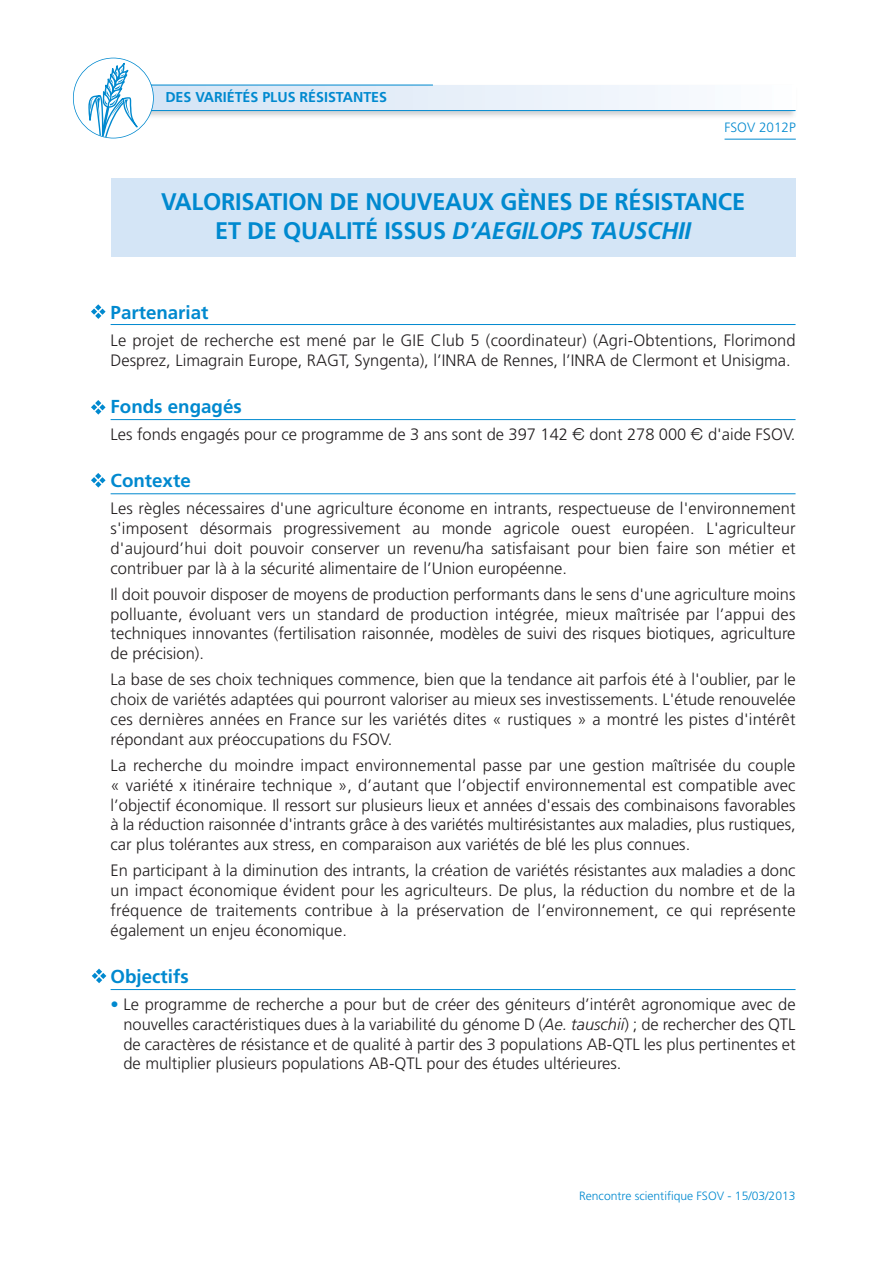
<style>
.page{position:relative;width:893px;height:1263px;background:#fff}
.page>*{position:absolute;margin:0;border:0;box-sizing:border-box;transform-origin:0 0}
.t1{font:700 24px/28.8px "Frutiger";letter-spacing:-.01em;color:#0089cf;text-align:center}
.t2{font:700 18.75px "Frutiger";color:#0089cf}
.t3{font:300 16.5px/19.8px "Frutiger";color:#231f20;text-align:justify}
.t4{font:700 14.25px "Frutiger";color:#0089cf}
.t5{font:300 13.5px "Frutiger";color:#0089cf}
.t6{font:300 12px "Frutiger";color:#0089cf}
.s1{font-style:italic}
.s2{font-family:"Euro Sans EF One";font-weight:400}
.s3{color:#0089cf}
</style>
<div class="page">
<img style="left:145px;top:80px;width:651px;height:42px">
<div style="left:140px;top:85px;width:655px;height:26px;background:linear-gradient(to right,#d3e3f5,#fcfdfe)"></div>
<img style="left:724px;top:138px;width:71px;height:1px">
<hr style="left:724px;top:139px;width:71px;height:1px;background:#0089cf">
<hr style="left:111px;top:324px;width:684px;height:1px;background:#0089cf">
<hr style="left:111px;top:419px;width:684px;height:1px;background:#0089cf">
<hr style="left:111px;top:493px;width:684px;height:1px;background:#0089cf">
<hr style="left:111px;top:989px;width:684px;height:1px;background:#0089cf">
<svg style="left:91px;top:304px;width:15px;height:15px"></svg>
<svg style="left:91px;top:400px;width:15px;height:15px"></svg>
<svg style="left:91px;top:473px;width:15px;height:14px"></svg>
<hr style="left:143px;top:85px;width:290px;height:1px;background:#0089cf">
<hr style="left:143px;top:110px;width:652px;height:1px;background:#0089cf">
<svg style="left:92px;top:968px;width:14px;height:15px"></svg>
<div style="left:74px;top:58px;width:79px;height:80px;background:#fff;border-radius:50%"></div>
<svg style="left:88px;top:63px;width:50px;height:75px"></svg>
<div style="left:73px;top:58px;width:81px;height:80px;border:2px solid #0089cf;border-radius:50%"></div>
<div style="left:111px;top:179px;width:684px;height:78px;background:#d4e5f6"></div>
<p class="t4" style="left:165px;top:91px;width:223px">DES VARIÉTÉS PLUS RÉSISTANTES</p>
<p class="t5" style="left:724px;top:122px;width:73px">FSOV 2012P</p>
<h1 class="t1" style="left:161px;top:189px;width:585px">VALORISATION DE NOUVEAUX GÈNES DE RÉSISTANCE<br>ET DE QUALITÉ ISSUS <span class="s1">D’AEGILOPS TAUSCHII</span></h1>
<p class="t2" style="left:111px;top:305px;width:99px">Partenariat</p>
<p class="t3" style="left:111px;top:332px;width:686px">Le projet de recherche est mené par le GIE Club 5 (coordinateur) (Agri-Obtentions, Florimond<br>Desprez, Limagrain Europe, RAGT, Syngenta), l’INRA de Rennes, l’INRA de Clermont et Unisigma.</p>
<p class="t2" style="left:111px;top:399px;width:133px">Fonds engagés</p>
<p class="t3" style="left:111px;top:426px;width:686px">Les fonds engagés pour ce programme de 3 ans sont de 397 142 <span class="s2">c</span> dont 278 000 <span class="s2">c</span> d'aide FSOV.</p>
<p class="t2" style="left:111px;top:473px;width:82px">Contexte</p>
<p class="t3" style="left:111px;top:500px;width:686px">Les règles nécessaires d'une agriculture économe en intrants, respectueuse de l'environnement s'imposent désormais progressivement au monde agricole ouest européen. L'agriculteur d'aujourd’hui doit pouvoir conserver un revenu/ha satisfaisant pour bien faire son métier et contribuer par là à la sécurité alimentaire de l’Union européenne.</p>
<p class="t3" style="left:111px;top:585px;width:686px">Il doit pouvoir disposer de moyens de production performants dans le sens d'une agriculture moins polluante, évoluant vers un standard de production intégrée, mieux maîtrisée par l’appui des techniques innovantes (fertilisation raisonnée, modèles de suivi des risques biotiques, agriculture de précision).</p>
<p class="t3" style="left:111px;top:671px;width:686px">La base de ses choix techniques commence, bien que la tendance ait parfois été à l'oublier, par le choix de variétés adaptées qui pourront valoriser au mieux ses investissements. L'étude renouvelée ces dernières années en France sur les variétés dites « rustiques » a montré les pistes d'intérêt répondant aux préoccupations du FSOV.</p>
<p class="t3" style="left:111px;top:757px;width:686px">La recherche du moindre impact environnemental passe par une gestion maîtrisée du couple « variété x itinéraire technique », d’autant que l’objectif environnemental est compatible avec l’objectif économique. Il ressort sur plusieurs lieux et années d'essais des combinaisons favorables à la réduction raisonnée d'intrants grâce à des variétés multirésistantes aux maladies, plus rustiques, car plus tolérantes aux stress, en comparaison aux variétés de blé les plus connues.</p>
<p class="t3" style="left:111px;top:862px;width:686px">En participant à la diminution des intrants, la création de variétés résistantes aux maladies a donc un impact économique évident pour les agriculteurs. De plus, la réduction du nombre et de la fréquence de traitements contribue à la préservation de l’environnement, ce qui représente également un enjeu économique.</p>
<p class="t2" style="left:111px;top:969px;width:80px">Objectifs</p>
<p class="t3" style="left:123px;top:996px;width:673px;text-indent:-13px"><span class="s3">•</span> Le programme de recherche a pour but de créer des géniteurs d’intérêt agronomique avec de nouvelles caractéristiques dues à la variabilité du génome D (<span class="s1">Ae. tauschii</span>) ; de rechercher des QTL de caractères de résistance et de qualité à partir des 3 populations AB-QTL les plus pertinentes et de multiplier plusieurs populations AB-QTL pour des études ultérieures.</p>
<p class="t6" style="left:579px;top:1191px;width:218px">Rencontre scientifique FSOV - 15/03/2013</p>
</div>
